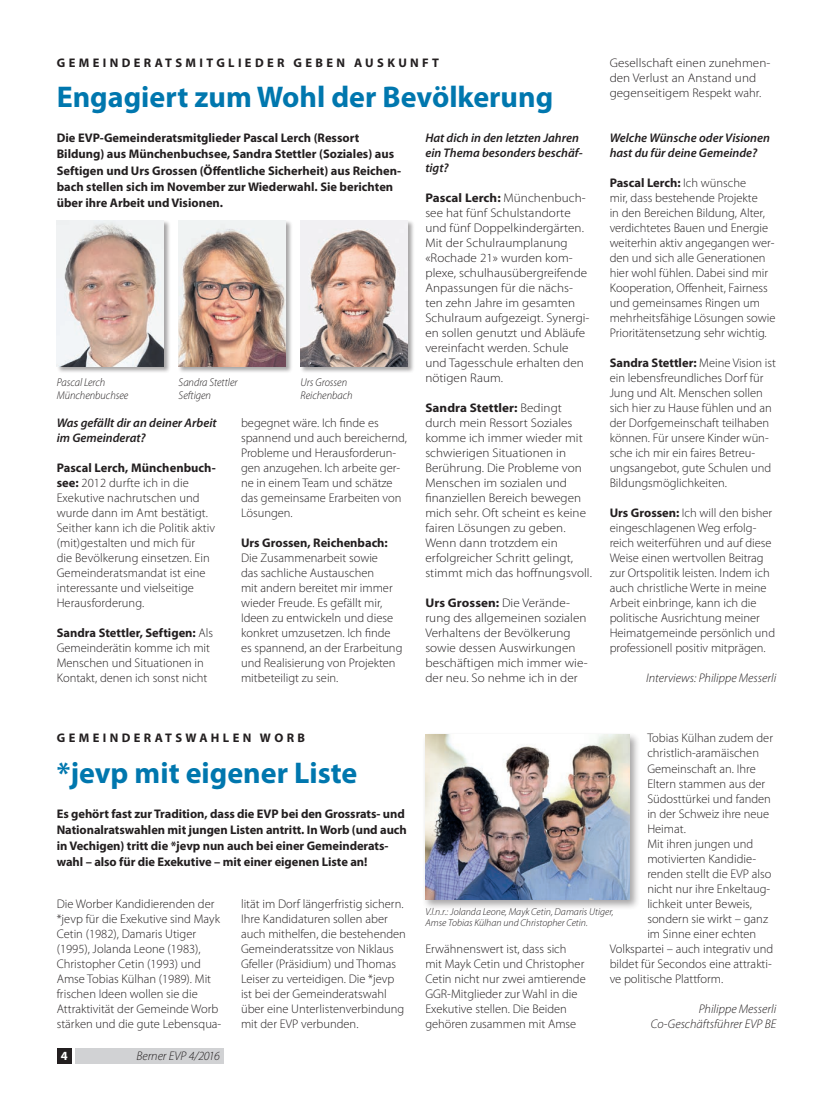
<style>
.page{position:relative;width:833px;height:1117px;background:#fff}
.page>*{position:absolute;margin:0;border:0;box-sizing:border-box;transform-origin:0 0}
.t1{font:700 30px "Myriad Pro";color:#0077ae}
.t2{font:300 12.5px/15px "Myriad Pro";color:#231f20}
.t3{font:300 12.5px/15px "Myriad Pro";color:#231f20;scale:1.05 1}
.t4{font:700 12.5px/16.2px "Myriad Pro";color:#231f20}
.t5{font:italic 600 12.5px/15px "Myriad Pro";color:#231f20}
.t6{font:italic 300 12.5px/15px "Myriad Pro";color:#231f20;text-align:right}
.t7{font:700 12.5px "Myriad Pro";letter-spacing:.27em;color:#231f20}
.t8{font:700 12.5px "Myriad Pro";color:#fff}
.t9{font:italic 300 11.25px/12.5px "Myriad Pro";color:#231f20;scale:.94 1}
.t10{font:italic 300 10px/11.2px "Myriad Pro";color:#231f20}
.s1{font-weight:700}
</style>
<div class="page">
<div style="left:75px;top:1048px;width:148px;height:15px;background:#d1d2d4"></div>
<div style="left:57px;top:1048px;width:15px;height:15px;background:#231f20"></div>
<div style="left:422px;top:731px;width:218px;height:179px;background:#231f20;opacity:.4"></div>
<img style="left:425px;top:734px;width:204px;height:165px">
<div style="left:56px;top:220px;width:115px;height:154px;background:#231f20;opacity:.4"></div>
<img style="left:57px;top:220px;width:107px;height:146px">
<div style="left:300px;top:220px;width:115px;height:154px;background:#231f20;opacity:.4"></div>
<img style="left:300px;top:220px;width:107px;height:146px">
<div style="left:178px;top:220px;width:115px;height:154px;background:#231f20;opacity:.4"></div>
<img style="left:179px;top:220px;width:107px;height:146px">
<p class="t7" style="left:57px;top:55px;width:384px">GEMEINDERATSMITGLIEDER GEBEN AUSKUNFT</p>
<h1 class="t1" style="left:57px;top:77px;width:498px">Engagiert zum Wohl der Bevölkerung</h1>
<p class="t4" style="left:57px;top:129px;width:346px">Die EVP-Gemeinderatsmitglieder Pascal Lerch (Ressort Bildung) aus Münchenbuchsee, Sandra Stettler (Soziales) aus Seftigen und Urs Grossen (Öffentliche Sicherheit) aus Reichen&shy;bach stellen sich im November zur Wiederwahl. Sie berichten über ihre Arbeit und Visionen.</p>
<p class="t5" style="left:425px;top:130px;width:159px">Hat dich in den letzten Jahren ein Thema besonders beschäf&shy;tigt?</p>
<p class="t3" style="left:425px;top:190px;width:158px"><span class="s1">Pascal Lerch:</span> Münchenbuch&shy;see hat fünf Schulstandorte und fünf Doppelkindergärten.<br>Mit der Schulraumplanung «Rochade 21» wurden kom&shy;plexe, schulhausübergreifende<br>Anpassungen für die nächs&shy;ten zehn Jahre im gesamten<br>Schulraum aufgezeigt. Synergi&shy;en sollen genutzt und Abläufe vereinfacht werden. Schule und Tagesschule erhalten den nötigen Raum.</p>
<p class="t3" style="left:425px;top:400px;width:160px"><span class="s1">Sandra Stettler:</span> Bedingt durch mein Ressort Soziales komme ich immer wieder mit schwierigen Situationen in<br>Berührung. Die Probleme von<br>Menschen im sozialen und finanziellen Bereich bewegen mich sehr. Oft scheint es keine fairen Lösungen zu geben.<br>Wenn dann trotzdem ein erfolgreicher Schritt gelingt, stimmt mich das hoffnungsvoll.</p>
<p class="t3" style="left:425px;top:595px;width:156px"><span class="s1">Urs Grossen:</span> Die Verände&shy;rung des allgemeinen sozialen<br>Verhaltens der Bevölkerung sowie dessen Auswirkungen beschäftigen mich immer wie&shy;der neu. So nehme ich in der</p>
<p class="t9" style="left:57px;top:376px;width:78px">Pascal Lerch<br>Münchenbuchsee</p>
<p class="t9" style="left:300px;top:376px;width:57px">Urs Grossen<br>Reichenbach</p>
<p class="t9" style="left:179px;top:376px;width:64px">Sandra Stettler<br>Seftigen</p>
<p class="t2" style="left:241px;top:415px;width:167px">begegnet wäre. Ich finde es spannend und auch bereichernd,<br>Probleme und Herausforderun&shy;gen anzugehen. Ich arbeite ger&shy;ne in einem Team und schätze das gemeinsame Erarbeiten von<br>Lösungen.</p>
<p class="t4" style="left:241px;top:534px;width:148px">Urs Grossen, Reichenbach:</p>
<p class="t2" style="left:241px;top:550px;width:163px">Die Zusammenarbeit sowie<br>das sachliche Austauschen<br>mit andern bereitet mir immer wieder Freude. Es gefällt mir,<br>Ideen zu entwickeln und diese konkret umzusetzen. Ich finde es spannend, an der Erarbeitung und Realisierung von Projekten mitbeteiligt zu sein.</p>
<p class="t5" style="left:57px;top:415px;width:161px">Was gefällt dir an deiner Arbeit im Gemeinderat?</p>
<p class="t2" style="left:57px;top:460px;width:160px"><span class="s1">Pascal Lerch, Münchenbuch&shy;see:</span> 2012 durfte ich in die<br>Exekutive nachrutschen und wurde dann im Amt bestätigt.<br>Seither kann ich die Politik aktiv (mit)gestalten und mich für<br>die Bevölkerung einsetzen. Ein<br>Gemeinderatsmandat ist eine interessante und vielseitige<br>Herausforderung.</p>
<p class="t2" style="left:57px;top:625px;width:158px"><span class="s1">Sandra Stettler, Seftigen:</span> Als<br>Gemeinderätin komme ich mit<br>Menschen und Situationen in<br>Kontakt, denen ich sonst nicht</p>
<p class="t3" style="left:609px;top:55px;width:154px">Gesellschaft einen zunehmen&shy;den Verlust an Anstand und gegenseitigem Respekt wahr.</p>
<p class="t5" style="left:609px;top:130px;width:162px">Welche Wünsche oder Visionen hast du für deine Gemeinde?</p>
<p class="t2" style="left:609px;top:175px;width:167px"><span class="s1">Pascal Lerch:</span> Ich wünsche<br>mir, dass bestehende Projekte<br>in den Bereichen Bildung, Alter, verdichtetes Bauen und Energie weiterhin aktiv angegangen wer&shy;den und sich alle Generationen hier wohl fühlen. Dabei sind mir<br>Kooperation, Offenheit, Fairness und gemeinsames Ringen um mehrheitsfähige Lösungen sowie<br>Prioritätensetzung sehr wichtig.</p>
<p class="t2" style="left:609px;top:355px;width:168px"><span class="s1">Sandra Stettler:</span> Meine Vision ist ein lebensfreundliches Dorf für<br>Jung und Alt. Menschen sollen sich hier zu Hause fühlen und an der Dorfgemeinschaft teilhaben können. Für unsere Kinder wün&shy;sche ich mir ein faires Betreu&shy;ungsangebot, gute Schulen und<br>Bildungsmöglichkeiten.</p>
<p class="t2" style="left:609px;top:505px;width:167px"><span class="s1">Urs Grossen:</span> Ich will den bisher eingeschlagenen Weg erfolg&shy;reich weiterführen und auf diese<br>Weise einen wertvollen Beitrag zur Ortspolitik leisten. Indem ich auch christliche Werte in meine<br>Arbeit einbringe, kann ich die politische Ausrichtung meiner<br>Heimatgemeinde persönlich und professionell positiv mitprägen.</p>
<p class="t6" style="left:646px;top:670px;width:131px">Interviews: Philippe Messerli</p>
<p class="t7" style="left:57px;top:730px;width:250px">GEMEINDERATSWAHLEN WORB</p>
<h1 class="t1" style="left:57px;top:752px;width:302px">*jevp mit eigener Liste</h1>
<p class="t4" style="left:57px;top:804px;width:352px">Es gehört fast zur Tradition, dass die EVP bei den Grossrats- und Nationalratswahlen mit jungen Listen antritt. In Worb (und auch in Vechigen) tritt die *jevp nun auch bei einer Gemeinderats&shy;wahl – also für die Exekutive – mit einer eigenen Liste an!</p>
<p class="t2" style="left:57px;top:895px;width:166px">Die Worber Kandidierenden der *jevp für die Exekutive sind Mayk<br>Cetin (1982), Damaris Utiger (1995), Jolanda Leone (1983),<br>Christopher Cetin (1993) und<br>Amse Tobias Külhan (1989). Mit frischen Ideen wollen sie die<br>Attraktivität der Gemeinde Worb stärken und die gute Lebensqua-</p>
<p class="t2" style="left:241px;top:895px;width:166px">lität im Dorf längerfristig sichern.<br>Ihre Kandidaturen sollen aber auch mithelfen, die bestehenden<br>Gemeinderatssitze von Niklaus<br>Gfeller (Präsidium) und Thomas<br>Leiser zu verteidigen. Die *jevp ist bei der Gemeinderatswahl über eine Unterlistenverbindung mit der EVP verbunden.</p>
<p class="t8" style="left:61px;top:1047px;width:8px">4</p>
<p class="t6" style="left:136px;top:1048px;width:85px">Berner EVP 4/2016</p>
<p class="t2" style="left:647px;top:730px;width:127px">Tobias Külhan zudem der</p>
<p class="t2" style="left:647px;top:745px;width:113px">christlich-aramäischen</p>
<p class="t2" style="left:647px;top:760px;width:110px">Gemeinschaft an. Ihre</p>
<p class="t2" style="left:647px;top:775px;width:119px">Eltern stammen aus der</p>
<p class="t2" style="left:647px;top:790px;width:125px">Südosttürkei und fanden</p>
<p class="t2" style="left:647px;top:805px;width:123px">in der Schweiz ihre neue</p>
<p class="t2" style="left:647px;top:820px;width:40px">Heimat.</p>
<p class="t2" style="left:647px;top:835px;width:107px">Mit ihren jungen und</p>
<p class="t2" style="left:647px;top:850px;width:110px">motivierten Kandidie-</p>
<p class="t2" style="left:647px;top:865px;width:126px">renden stellt die EVP also</p>
<p class="t2" style="left:647px;top:880px;width:124px">nicht nur ihre Enkeltaug-</p>
<p class="t2" style="left:647px;top:895px;width:106px">lichkeit unter Beweis,</p>
<p class="t2" style="left:647px;top:910px;width:122px">sondern sie wirkt – ganz</p>
<p class="t2" style="left:647px;top:925px;width:110px">im Sinne einer echten</p>
<p class="t2" style="left:609px;top:940px;width:165px">Volkspartei – auch integrativ und</p>
<p class="t2" style="left:609px;top:955px;width:164px">bildet für Secondos eine attrakti-</p>
<p class="t2" style="left:609px;top:970px;width:115px">ve politische Plattform.</p>
<p class="t6" style="left:651px;top:1000px;width:127px">Philippe Messerli<br>Co-Geschäftsführer EVP BE</p>
<p class="t10" style="left:425px;top:905px;width:190px">V.l.n.r.: Jolanda Leone, Mayk Cetin, Damaris Utiger,<br>Amse Tobias Külhan und Christopher Cetin.</p>
<p class="t2" style="left:425px;top:940px;width:162px">Erwähnenswert ist, dass sich mit Mayk Cetin und Christopher<br>Cetin nicht nur zwei amtierende<br>GGR-Mitglieder zur Wahl in die<br>Exekutive stellen. Die Beiden gehören zusammen mit Amse</p>
</div>
